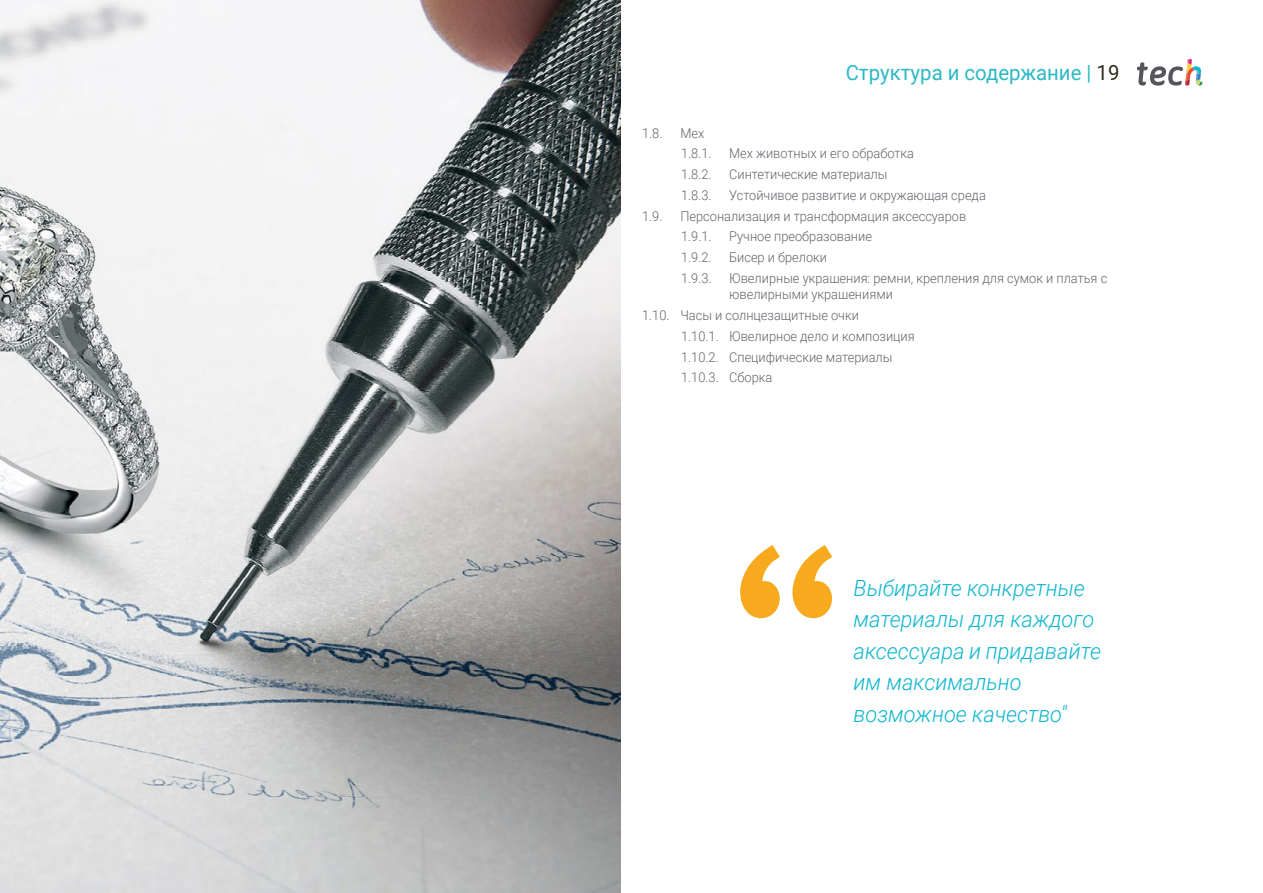
<style>
.page{position:relative;width:1263px;height:893px;background:#fff}
.page>*{position:absolute;margin:0;border:0;box-sizing:border-box;transform-origin:0 0}
.t1{font:italic 300 22.5px/31.5px "Roboto";color:#0fb6cf}
.t2{font:21px "Roboto";color:#2db8c5}
.t3{font:300 13.5px/20.7px "Roboto";color:#61646a;scale:.95 1}
.s1{color:#312e20}
</style>
<div class="page">
<img style="left:0;top:0;width:621px;height:893px">
<svg style="left:1137px;top:59px;width:65px;height:27px"></svg>
<svg style="left:740px;top:545px;width:92px;height:73px"></svg>
<p class="t3" style="left:642px;top:122px;width:23px">1.8.</p>
<p class="t3" style="left:680px;top:122px;width:34px">Мех<br>1.8.1.</p>
<h2 class="t2" style="left:846px;top:57px;width:275px">Структура и содержание | <span class="s1">19</span></h2>
<p class="t3" style="left:729px;top:143px;width:196px">Мех животных и его обработка</p>
<p class="t3" style="left:681px;top:164px;width:34px">1.8.2.</p>
<p class="t3" style="left:729px;top:164px;width:168px">Синтетические материалы</p>
<p class="t3" style="left:681px;top:184px;width:34px">1.8.3.</p>
<p class="t3" style="left:729px;top:184px;width:272px">Устойчивое развитие и окружающая среда</p>
<p class="t3" style="left:642px;top:205px;width:23px">1.9.</p>
<p class="t3" style="left:680px;top:205px;width:302px">Персонализация и трансформация аксессуаров<br>1.9.1.</p>
<p class="t3" style="left:729px;top:226px;width:152px">Ручное преобразование</p>
<p class="t3" style="left:681px;top:247px;width:34px">1.9.2.</p>
<p class="t3" style="left:729px;top:247px;width:105px">Бисер и брелоки</p>
<p class="t3" style="left:681px;top:267px;width:34px">1.9.3.</p>
<p class="t3" style="left:729px;top:269px;width:400px;line-height:16.5px">Ювелирные украшения: ремни, крепления для сумок и платья с ювелирными украшениями</p>
<p class="t3" style="left:681px;top:305px;width:247px;text-indent:-39px">1.10. Часы и солнцезащитные очки<br>1.10.1. Ювелирное дело и композиция<br>1.10.2. Специфические материалы<br>1.10.3. Сборка</p>
<h1 class="t1" style="left:853px;top:571px;width:249px">Выбирайте конкретные материалы для каждого аксессуара и придавайте им максимально возможное качество"</h1>
</div>
